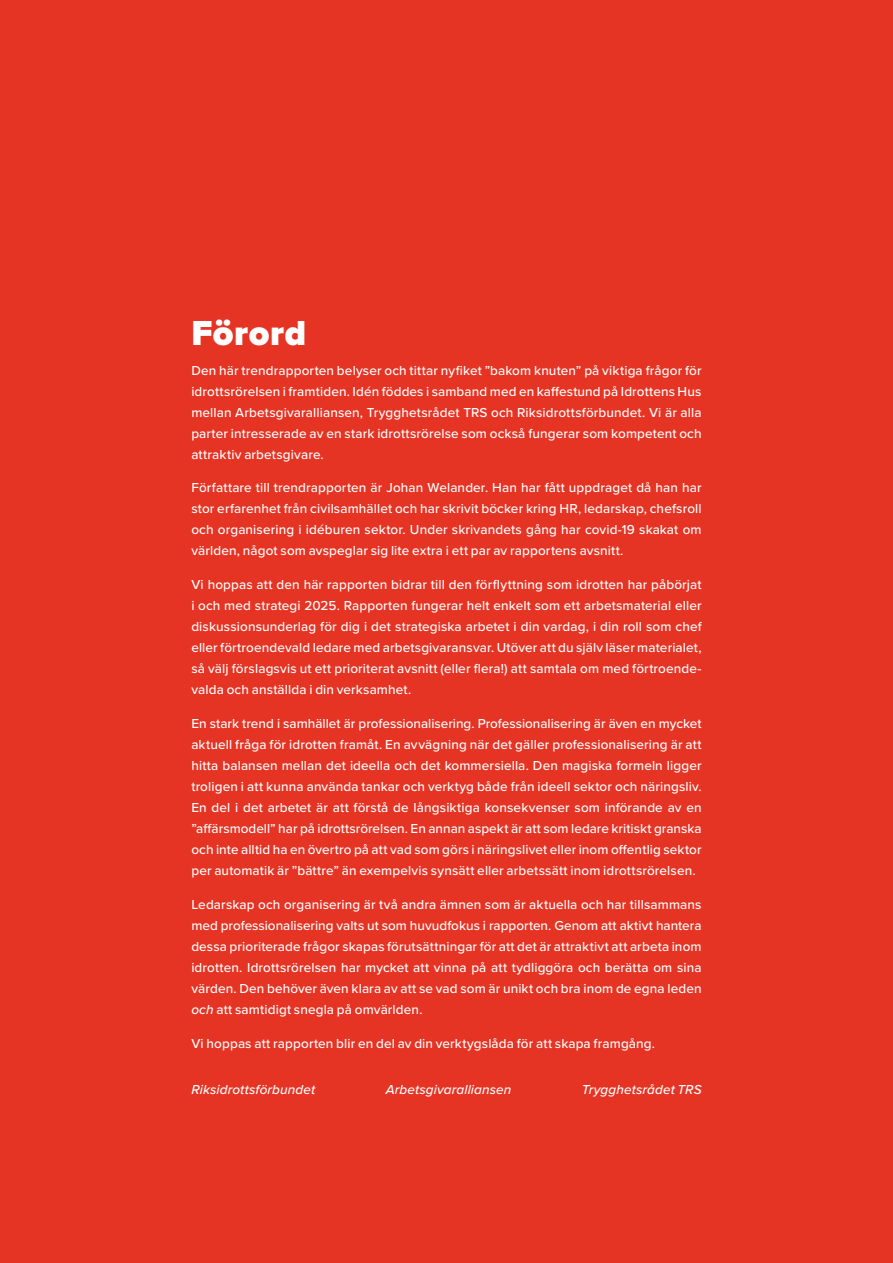
<style>
.page{position:relative;width:893px;height:1263px;background:#e63424}
.page>*{position:absolute;margin:0;border:0;box-sizing:border-box;transform-origin:0 0}
.t1{font:900 36px "Proxima Nova";letter-spacing:.015em;color:#fff}
.t2{font:500 13.5px/21px "Proxima Nova";letter-spacing:.01em;color:#fff;text-align:justify}
.t3{font:italic 500 13.5px "Proxima Nova";letter-spacing:.01em;color:#fff}
.s1{font-style:italic}
</style>
<div class="page">
<h1 class="t1" style="left:191px;top:306px;width:116px">Förord</h1>
<p class="t2" style="left:191px;top:359px;width:512px">Den här trendrapporten belyser och tittar nyfiket ”bakom knuten” på viktiga frågor för idrottsrörelsen i framtiden. Idén föddes i samband med en kaffestund på Idrottens Hus mellan Arbetsgivaralliansen, Trygghetsrådet TRS och Riksidrottsförbundet. Vi är alla parter intresserade av en stark idrottsrörelse som också fungerar som kompetent och attraktiv arbetsgivare.</p>
<p class="t2" style="left:191px;top:477px;width:512px">Författare till trendrapporten är Johan Welander. Han har fått uppdraget då han har stor erfarenhet från civilsamhället och har skrivit böcker kring HR, ledarskap, chefsroll och organisering i idéburen sektor. Under skrivandets gång har covid-19 skakat om världen, något som avspeglar sig lite extra i ett par av rapportens avsnitt.</p>
<p class="t2" style="left:191px;top:574px;width:512px">Vi hoppas att den här rapporten bidrar till den förflyttning som idrotten har påbörjat i och med strategi 2025. Rapporten fungerar helt enkelt som ett arbetsmaterial eller diskussionsunderlag för dig i det strategiska arbetet i din vardag, i din roll som chef eller förtroendevald ledare med arbetsgivaransvar. Utöver att du själv läser materialet, så välj förslagsvis ut ett prioriterat avsnitt (eller flera!) att samtala om med förtroende&shy;valda och anställda i din verksamhet.</p>
<p class="t2" style="left:191px;top:712px;width:512px">En stark trend i samhället är professionalisering. Professionalisering är även en mycket aktuell fråga för idrotten framåt. En avvägning när det gäller professionalisering är att hitta balansen mellan det ideella och det kommersiella. Den magiska formeln ligger troligen i att kunna använda tankar och verktyg både från ideell sektor och näringsliv.<br>En del i det arbetet är att förstå de långsiktiga konsekvenser som införande av en ”affärsmodell” har på idrottsrörelsen. En annan aspekt är att som ledare kritiskt granska och inte alltid ha en övertro på att vad som görs i näringslivet eller inom offentlig sektor per automatik är ”bättre” än exempelvis synsätt eller arbetssätt inom idrottsrörelsen.</p>
<p class="t2" style="left:191px;top:893px;width:512px">Ledarskap och organisering är två andra ämnen som är aktuella och har tillsammans med professionalisering valts ut som huvudfokus i rapporten. Genom att aktivt hantera dessa prioriterade frågor skapas förutsättningar för att det är attraktivt att arbeta inom idrotten. Idrottsrörelsen har mycket att vinna på att tydliggöra och berätta om sina värden. Den behöver även klara av att se vad som är unikt och bra inom de egna leden <span class="s1">och</span> att samtidigt snegla på omvärlden.</p>
<p class="t2" style="left:191px;top:1032px;width:465px">Vi hoppas att rapporten blir en del av din verktygslåda för att skapa framgång.</p>
<p class="t3" style="left:191px;top:1079px;width:125px">Riksidrottsförbundet</p>
<p class="t3" style="left:386px;top:1079px;width:127px">Arbetsgivaralliansen</p>
<p class="t3" style="left:582px;top:1079px;width:121px">Trygghetsrådet TRS</p>
</div>
